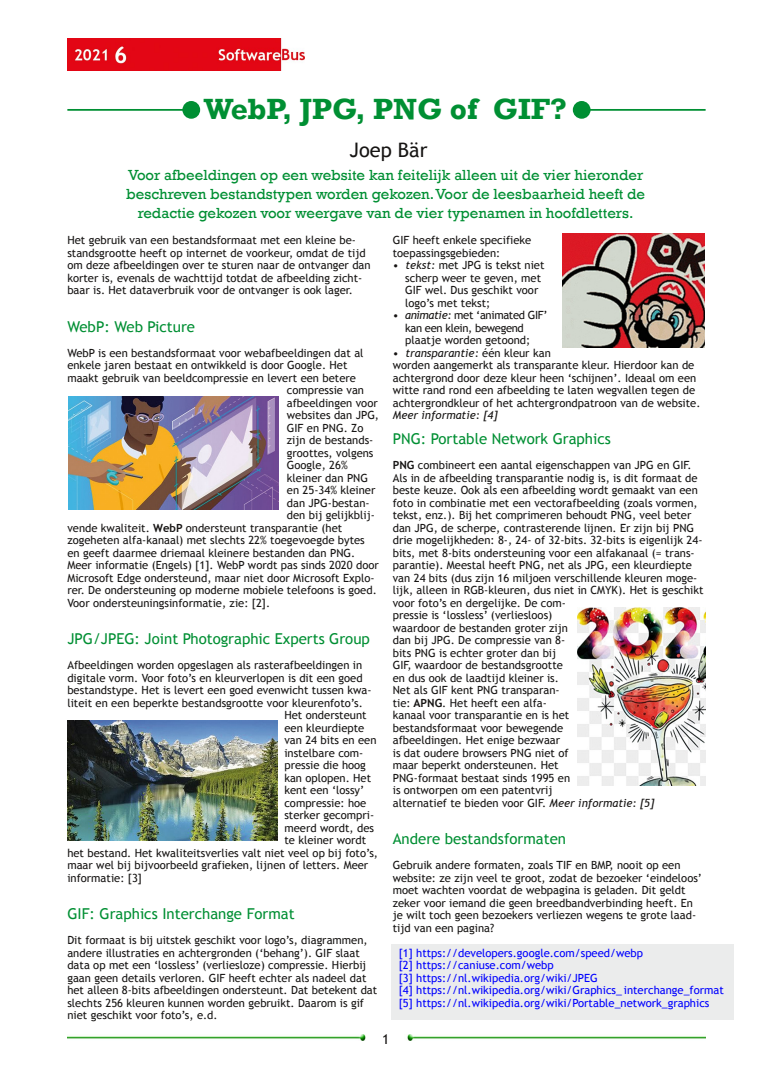
<style>
.page{position:relative;width:773px;height:1081px;background:#fff}
.page>*{position:absolute;margin:0;border:0;box-sizing:border-box;transform-origin:0 0}
.t1{font:700 30px "Rockwell";color:#008f33}
.t2{font:20px "Trebuchet MS";color:#161413}
.t3{font:15px/18.8px "Rockwell";color:#008f33;text-align:center}
.t4{font:15px "Trebuchet MS";color:#008f33}
.t5{font:13.75px "Trebuchet MS";color:#161413}
.t6{font:11.25px/12.5px "Trebuchet MS";color:#161413}
.t7{font:11.25px/12.5px "Trebuchet MS";color:#00f}
.t8{font:11.25px/12.5px "Trebuchet MS";letter-spacing:-.03em;color:#161413}
.t9{font:italic 11.25px "Trebuchet MS";color:#161413}
.s1{font-weight:700}
.s2{font-style:italic}
</style>
<div class="page">
<img style="left:67px;top:39px;width:237px;height:32px">
<img style="left:67px;top:1035px;width:299px;height:5px">
<img style="left:407px;top:1035px;width:298px;height:5px">
<hr style="left:581px;top:109px;width:124px;height:2px;background:#008f33">
<div style="left:572px;top:101px;width:18px;height:18px;background:#008f33;border-radius:50%"></div>
<hr style="left:67px;top:109px;width:124px;height:2px;background:#008f33">
<div style="left:182px;top:101px;width:18px;height:18px;background:#008f33;border-radius:50%"></div>
<img style="left:69px;top:396px;width:209px;height:113px">
<img style="left:67px;top:720px;width:210px;height:120px">
<img style="left:562px;top:233px;width:142px;height:114px">
<img style="left:577px;top:607px;width:128px;height:178px">
<div style="left:391px;top:945px;width:342px;height:75px;background:#ebecec"></div>
<h1 class="t1" style="left:204px;top:91px;width:364px">WebP, JPG, PNG of GIF?</h1>
<h2 class="t2" style="left:349px;top:138px;width:79px">Joep Bär</h2>
<h3 class="t3" style="left:126px;top:165px;width:520px">Voor afbeeldingen op een website kan feitelijk alleen uit de vier hieronder beschreven bestandstypen worden gekozen.Voor de leesbaarheid heeft de redactie gekozen voor weergave van de vier typenamen in hoofdletters.</h3>
<p class="t6" style="left:67px;top:234px;width:305px">Het gebruik van een bestandsformaat met een kleine be‐ standsgrootte heeft op internet de voorkeur, omdat de tijd om deze afbeeldingen over te sturen naar de ontvanger dan korter is, evenals de wachttijd totdat de afbeelding zicht‐ baar is. Het dataverbruik voor de ontvanger is ook lager.</p>
<h3 class="t4" style="left:67px;top:318px;width:129px">WebP: Web Picture</h3>
<p class="t6" style="left:67px;top:346px;width:297px">WebP is een bestandsformaat voor webafbeeldingen dat al</p>
<p class="t6" style="left:67px;top:359px;width:281px">enkele jaren bestaat en ontwikkeld is door Google. Het</p>
<p class="t6" style="left:67px;top:371px;width:290px">maakt gebruik van beeldcompressie en levert een betere</p>
<p class="t6" style="left:287px;top:384px;width:79px">compressie van</p>
<p class="t6" style="left:287px;top:396px;width:92px">afbeeldingen voor</p>
<p class="t6" style="left:287px;top:409px;width:94px">websites dan JPG,</p>
<p class="t6" style="left:287px;top:421px;width:78px">GIF en PNG. Zo</p>
<p class="t6" style="left:287px;top:434px;width:88px">zijn de bestands‐</p>
<p class="t6" style="left:287px;top:446px;width:88px">groottes, volgens</p>
<p class="t6" style="left:287px;top:459px;width:62px">Google, 26%</p>
<p class="t6" style="left:287px;top:471px;width:83px">kleiner dan PNG</p>
<p class="t6" style="left:287px;top:484px;width:90px">en 25‐34% kleiner</p>
<p class="t6" style="left:287px;top:496px;width:84px">dan JPG‐bestan‐</p>
<p class="t6" style="left:287px;top:509px;width:90px">den bij gelijkblij‐</p>
<p class="t6" style="left:67px;top:521px;width:276px">vende kwaliteit. <span class="s1">WebP</span> ondersteunt transparantie (het</p>
<p class="t6" style="left:67px;top:534px;width:299px">zogeheten alfa‐kanaal) met slechts 22% toegevoegde bytes</p>
<p class="t6" style="left:67px;top:546px;width:289px">en geeft daarmee driemaal kleinere bestanden dan PNG.</p>
<p class="t6" style="left:67px;top:559px;width:313px">Meer informatie (Engels) [1]. WebP wordt pas sinds 2020 door</p>
<p class="t6" style="left:67px;top:571px;width:308px">Microsoft Edge ondersteund, maar niet door Microsoft Explo‐</p>
<p class="t6" style="left:67px;top:584px;width:311px">rer. De ondersteuning op moderne mobiele telefoons is goed.</p>
<p class="t6" style="left:67px;top:596px;width:204px">Voor ondersteuningsinformatie, zie: [2].</p>
<h3 class="t4" style="left:67px;top:630px;width:304px">JPG/JPEG: Joint Photographic Experts Group</h3>
<p class="t6" style="left:67px;top:659px;width:296px">Afbeeldingen worden opgeslagen als rasterafbeeldingen in</p>
<p class="t6" style="left:67px;top:671px;width:297px">digitale vorm. Voor foto’s en kleurverlopen is dit een goed</p>
<p class="t6" style="left:67px;top:684px;width:305px">bestandstype. Het is levert een goed evenwicht tussen kwa‐</p>
<p class="t6" style="left:67px;top:696px;width:297px">liteit en een beperkte bestandsgrootte voor kleurenfoto’s.</p>
<p class="t6" style="left:284px;top:709px;width:84px">Het ondersteunt</p>
<p class="t6" style="left:284px;top:721px;width:81px">een kleurdiepte</p>
<p class="t6" style="left:284px;top:734px;width:94px">van 24 bits en een</p>
<p class="t6" style="left:284px;top:746px;width:80px">instelbare com‐</p>
<p class="t6" style="left:284px;top:759px;width:83px">pressie die hoog</p>
<p class="t6" style="left:284px;top:771px;width:88px">kan oplopen. Het</p>
<p class="t6" style="left:284px;top:784px;width:81px">kent een ‘lossy’</p>
<p class="t6" style="left:284px;top:796px;width:84px">compressie: hoe</p>
<p class="t6" style="left:284px;top:809px;width:91px">sterker gecompri‐</p>
<p class="t6" style="left:284px;top:821px;width:91px">meerd wordt, des</p>
<p class="t6" style="left:284px;top:834px;width:83px">te kleiner wordt</p>
<p class="t6" style="left:67px;top:846px;width:312px">het bestand. Het kwaliteitsverlies valt niet veel op bij foto’s,</p>
<p class="t6" style="left:67px;top:859px;width:302px">maar wel bij bijvoorbeeld grafieken, lijnen of letters. Meer</p>
<p class="t6" style="left:67px;top:871px;width:76px">informatie: [3]</p>
<h3 class="t4" style="left:67px;top:905px;width:229px">GIF: Graphics Interchange Format</h3>
<p class="t6" style="left:67px;top:934px;width:311px">Dit formaat is bĳ uitstek geschikt voor logo’s, diagrammen, andere illustraties en achtergronden (‘behang’). GIF slaat data op met een ‘lossless’ (verliesloze) compressie. Hierbĳ gaan geen details verloren. GIF heeft echter als nadeel dat het alleen 8‐bits afbeeldingen ondersteunt. Dat betekent dat slechts 256 kleuren kunnen worden gebruikt. Daarom is gif niet geschikt voor foto’s, e.d.</p>
<p class="t6" style="left:393px;top:234px;width:140px">GIF heeft enkele specifieke toepassingsgebieden:</p>
<p class="t6" style="left:405px;top:259px;width:141px;text-indent:-12px">• <span class="s2">tekst:</span> met JPG is tekst niet scherp weer te geven, met<br>GIF wel. Dus geschikt voor logo’s met tekst;</p>
<p class="t8" style="left:405px;top:309px;width:144px;text-indent:-12px">• <span class="s2">animatie:</span> met ‘animated GIF’ kan een klein, bewegend plaatje worden getoond;</p>
<p class="t6" style="left:393px;top:346px;width:309px">• <span class="s2">transparantie:</span> één kleur kan<br>worden aangemerkt als transparante kleur. Hierdoor kan de achtergrond door deze kleur heen ‘schĳnen’. Ideaal om een witte rand rond een afbeelding te laten wegvallen tegen de achtergrondkleur of het achtergrondpatroon van de website.</p>
<p class="t9" style="left:393px;top:409px;width:106px">Meer informatie: [4]</p>
<h3 class="t4" style="left:393px;top:430px;width:219px">PNG: Portable Network Graphics</h3>
<p class="t6" style="left:393px;top:459px;width:312px"><span class="s1">PNG</span> combineert een aantal eigenschappen van JPG en GIF.<br>Als in de afbeelding transparantie nodig is, is dit formaat de beste keuze. Ook als een afbeelding wordt gemaakt van een foto in combinatie met een vectorafbeelding (zoals vormen, tekst, enz.). Bĳ het comprimeren behoudt PNG, veel beter dan JPG, de scherpe, contrasterende lĳnen. Er zijn bij PNG drie mogelijkheden: 8‐, 24‐ of 32‐bits. 32‐bits is eigenlijk 24‐ bits, met 8‐bits ondersteuning voor een alfakanaal (= trans‐ parantie). Meestal heeft PNG, net als JPG, een kleurdiepte van 24 bits (dus zijn 16 miljoen verschillende kleuren moge‐ lijk, alleen in RGB‐kleuren, dus niet in CMYK). Het is geschikt voor foto’s en dergelijke. De com‐<br>pressie is ‘lossless’ (verliesloos)<br>waardoor de bestanden groter zijn<br>dan bij JPG. De compressie van 8‐<br>bits PNG is echter groter dan bij<br>GIF, waardoor de bestandsgrootte<br>en dus ook de laadtijd kleiner is.<br>Net als GIF kent PNG transparan‐<br>tie: <span class="s1">APNG</span>. Het heeft een alfa‐<br>kanaal voor transparantie en is het<br>bestandsformaat voor bewegende<br>afbeeldingen. Het enige bezwaar<br>is dat oudere browsers PNG niet of<br>maar beperkt ondersteunen. Het<br>PNG‐formaat bestaat sinds 1995 en<br>is ontworpen om een patentvrij<br>alternatief te bieden voor GIF. <span class="s2">Meer informatie: [5]</span></p>
<h3 class="t4" style="left:393px;top:830px;width:175px">Andere bestandsformaten</h3>
<p class="t6" style="left:393px;top:859px;width:311px">Gebruik andere formaten, zoals TIF en BMP, nooit op een website: ze zijn veel te groot, zodat de bezoeker ‘eindeloos’ moet wachten voordat de webpagina is geladen. Dit geldt zeker voor iemand die geen breedbandverbinding heeft. En je wilt toch geen bezoekers verliezen wegens te grote laad‐ tijd van een pagina?</p>
<p class="t7" style="left:398px;top:946px;width:327px">[1] https://developers.google.com/speed/webp<br>[2] https://caniuse.com/webp<br>[3] https://nl.wikipedia.org/wiki/JPEG<br>[4] https://nl.wikipedia.org/wiki/Graphics_ interchange_format [5] https://nl.wikipedia.org/wiki/Portable_network_graphics</p>
<p class="t5" style="left:382px;top:1031px;width:9px">1</p>
</div>
